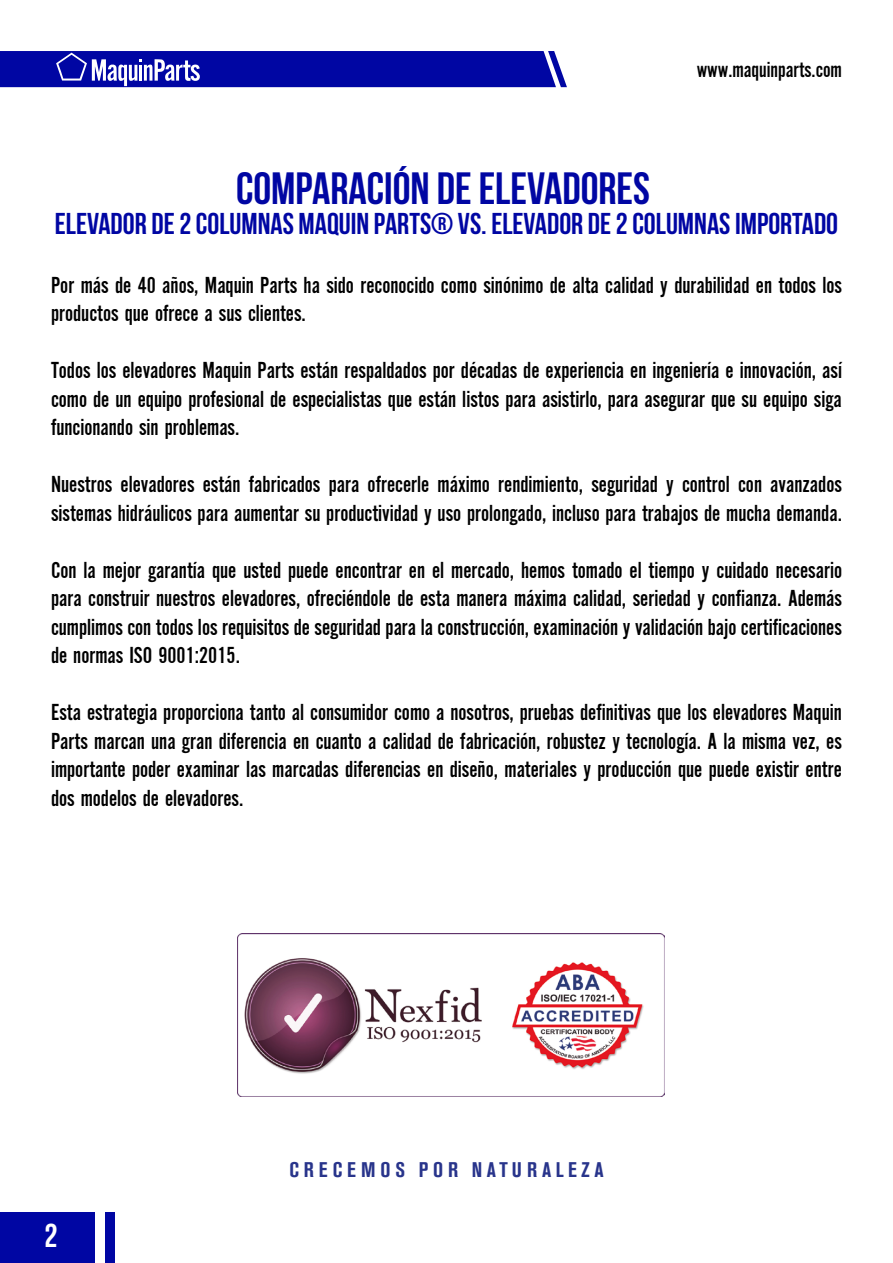
<style>
.page{position:relative;width:893px;height:1263px;background:#fff}
.page>*{position:absolute;margin:0;border:0;box-sizing:border-box;transform-origin:0 0}
.t1{font:700 45px "Bebas Neue";color:#0006a3}
.t2{font:700 33px "Bebas Neue";color:#fff}
.t3{font:700 30px "Bebas Neue";color:#0006a3}
.t4{font:24px/28.5px "Alternate Gothic EF No Two";color:#000;text-align:justify}
.t5{font:22.5px "Alternate Gothic EF No Two";color:#000}
.t6{font:700 condensed 21px "Akzidenz Grotesk BE";letter-spacing:.235em;color:#28348b}
</style>
<div class="page">
<div style="left:0;top:1212px;width:95px;height:51px;background:#0006a3"></div>
<div style="left:105px;top:1212px;width:10px;height:51px;background:#0006a3"></div>
<svg style="left:0;top:51px;width:567px;height:36px;background:#151aaa"></svg>
<img style="left:237px;top:934px;width:427px;height:162px">
<h1 class="t1" style="left:236px;top:164px;width:415px">COMPARACIÓN DE ELEVADORES</h1>
<p class="t5" style="left:697px;top:58px;width:147px">www.maquinparts.com</p>
<p class="t3" style="left:55px;top:207px;width:785px">ELEVADOR DE 2 COLUMNAS MAQUIN PARTS® VS. ELEVADOR DE 2 COLUMNAS IMPORTADO</p>
<p class="t4" style="left:51px;top:271px;width:792px">Por más de 40 años, Maquin Parts ha sido reconocido como sinónimo de alta calidad y durabilidad en todos los productos que ofrece a sus clientes.</p>
<p class="t4" style="left:51px;top:357px;width:792px">Todos los elevadores Maquin Parts están respaldados por décadas de experiencia en ingeniería e innovación, así como de un equipo profesional de especialistas que están listos para asistirlo, para asegurar que su equipo siga funcionando sin problemas.</p>
<p class="t4" style="left:51px;top:471px;width:792px">Nuestros elevadores están fabricados para ofrecerle máximo rendimiento, seguridad y control con avanzados sistemas hidráulicos para aumentar su productividad y uso prolongado, incluso para trabajos de mucha demanda.</p>
<p class="t4" style="left:51px;top:556px;width:792px">Con la mejor garantía que usted puede encontrar en el mercado, hemos tomado el tiempo y cuidado necesario para construir nuestros elevadores, ofreciéndole de esta manera máxima calidad, seriedad y confianza. Además cumplimos con todos los requisitos de seguridad para la construcción, examinación y validación bajo certificaciones de normas ISO 9001:2015.</p>
<p class="t4" style="left:51px;top:699px;width:792px">Esta estrategia proporciona tanto al consumidor como a nosotros, pruebas definitivas que los elevadores Maquin Parts marcan una gran diferencia en cuanto a calidad de fabricación, robustez y tecnología. A la misma vez, es importante poder examinar las marcadas diferencias en diseño, materiales y producción que puede existir entre dos modelos de elevadores.</p>
<h2 class="t2" style="left:44px;top:1217px;width:15px">2</h2>
<p class="t6" style="left:289px;top:1158px;width:316px">CRECEMOS POR NATURALEZA</p>
</div>
